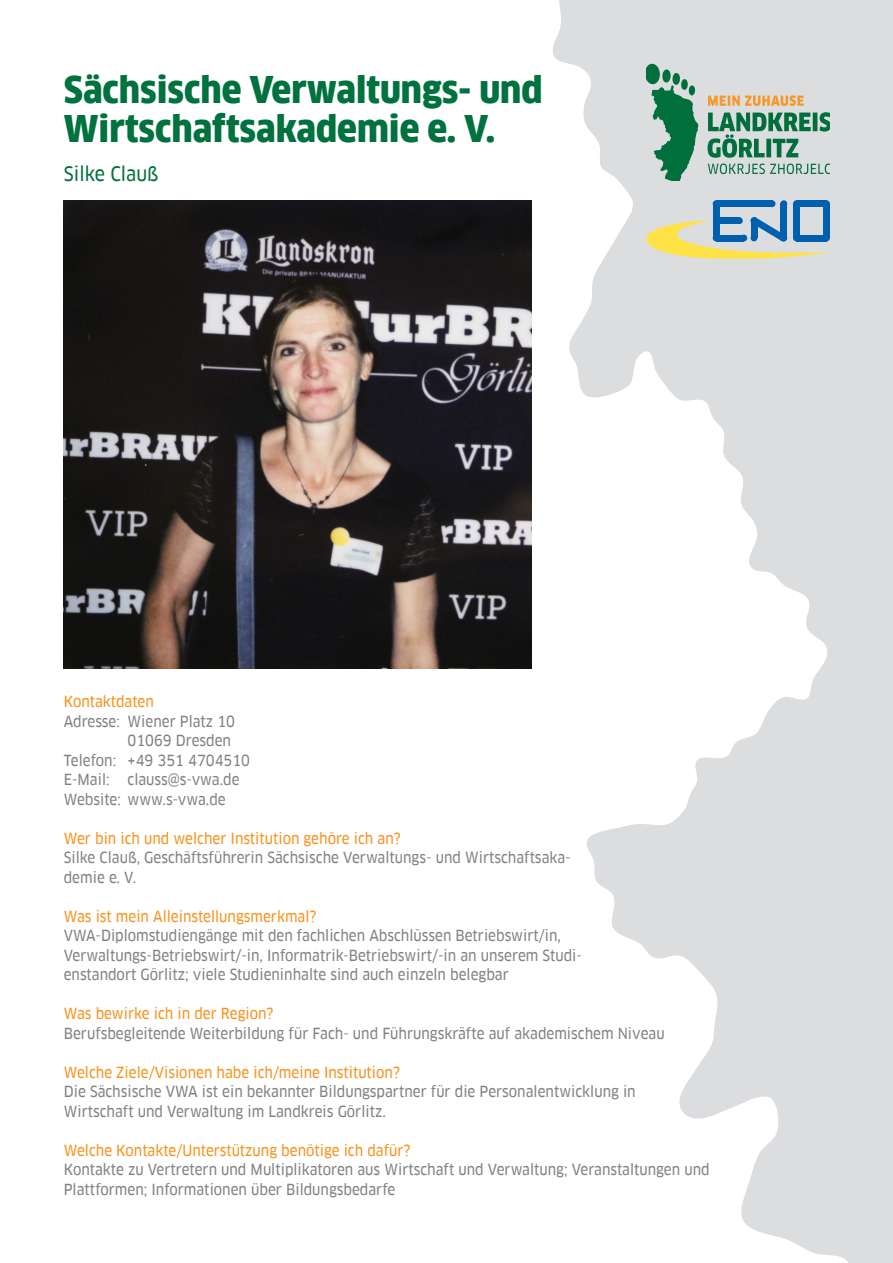
<style>
.page{position:relative;width:893px;height:1263px;background:#fff}
.page>*{position:absolute;margin:0;border:0;box-sizing:border-box;transform-origin:0 0}
.t1{font:900 36px/39px "Clan Offc Narr";color:#00723e}
.t2{font:19.5px "Clan Offc Narr News";color:#00723e}
.t3{font:15px/19.5px "Clan Offc Narr News";color:#808285}
.t4{font:15px "Clan Offc Narr News";color:#f7931d}
</style>
<div class="page">
<img style="left:64px;top:200px;width:467px;height:468px">
<svg style="left:553px;top:0;width:340px;height:1263px;fill:#dcdddf"></svg>
<div style="left:713px;top:204px;width:6px;height:34px;background:#0160ae"></div>
<div style="left:716px;top:200px;width:56px;height:7px;background:#0160ae"></div>
<div style="left:769px;top:200px;width:6px;height:7px;background:#0160ae;border-radius:50%"></div>
<div style="left:713px;top:200px;width:6px;height:7px;background:#0160ae;border-radius:50%"></div>
<div style="left:793px;top:204px;width:7px;height:34px;background:#0160ae"></div>
<div style="left:823px;top:204px;width:6px;height:34px;background:#0160ae"></div>
<div style="left:796px;top:200px;width:31px;height:7px;background:#0160ae"></div>
<div style="left:823px;top:200px;width:6px;height:7px;background:#0160ae;border-radius:50%"></div>
<div style="left:793px;top:200px;width:7px;height:7px;background:#0160ae;border-radius:50%"></div>
<div style="left:780px;top:204px;width:7px;height:34px;background:#0160ae"></div>
<div style="left:780px;top:200px;width:7px;height:7px;background:#0160ae;border-radius:50%"></div>
<svg style="left:647px;top:217px;width:182px;height:42px;background:#b9c5af"></svg>
<svg style="left:647px;top:64px;width:51px;height:117px;background:#65a187"></svg>
<svg style="left:708px;top:112px;width:121px;height:46px;background:#79ab96"></svg>
<svg style="left:708px;top:95px;width:96px;height:11px"></svg>
<svg style="left:708px;top:164px;width:121px;height:10px"></svg>
<p class="t1" style="left:64px;top:70px;width:480px">Sächsische Verwaltungs- und<br>Wirtschaftsakademie e. V.</p>
<p class="t2" style="left:64px;top:163px;width:96px">Silke Clauß</p>
<p class="t4" style="left:64px;top:693px;width:92px">Kontaktdaten</p>
<p class="t3" style="left:64px;top:712px;width:173px">Adresse: Wiener Platz 10</p>
<p class="t3" style="left:128px;top:731px;width:105px">01069 Dresden</p>
<p class="t3" style="left:64px;top:751px;width:188px">Telefon: +49 351 4704510</p>
<p class="t3" style="left:64px;top:770px;width:177px">E-Mail: clauss@s-vwa.de</p>
<p class="t3" style="left:64px;top:790px;width:164px">Website: www.s-vwa.de</p>
<p class="t4" style="left:64px;top:830px;width:338px">Wer bin ich und welcher Institution gehöre ich an?</p>
<p class="t3" style="left:64px;top:848px;width:508px">Silke Clauß, Geschäftsführerin Sächsische Verwaltungs- und Wirtschaftsaka&shy;demie e. V.</p>
<p class="t4" style="left:64px;top:908px;width:254px">Was ist mein Alleinstellungsmerkmal?</p>
<p class="t3" style="left:64px;top:926px;width:520px">VWA-Diplomstudiengänge mit den fachlichen Abschlüssen Betriebswirt/in,<br>Verwaltungs-Betriebswirt/-in, Informatrik-Betriebswirt/-in an unserem Studi&shy;enstandort Görlitz; viele Studieninhalte sind auch einzeln belegbar</p>
<p class="t4" style="left:64px;top:1005px;width:211px">Was bewirke ich in der Region?</p>
<p class="t3" style="left:64px;top:1024px;width:602px">Berufsbegleitende Weiterbildung für Fach- und Führungskräfte auf akademischem Niveau</p>
<p class="t4" style="left:64px;top:1064px;width:338px">Welche Ziele/Visionen habe ich/meine Institution?</p>
<p class="t3" style="left:64px;top:1082px;width:573px">Die Sächsische VWA ist ein bekannter Bildungspartner für die Personalentwicklung in<br>Wirtschaft und Verwaltung im Landkreis Görlitz.</p>
<p class="t4" style="left:64px;top:1142px;width:348px">Welche Kontakte/Unterstützung benötige ich dafür?</p>
<p class="t3" style="left:64px;top:1160px;width:647px">Kontakte zu Vertretern und Multiplikatoren aus Wirtschaft und Verwaltung; Veranstaltungen und<br>Plattformen; Informationen über Bildungsbedarfe</p>
</div>
